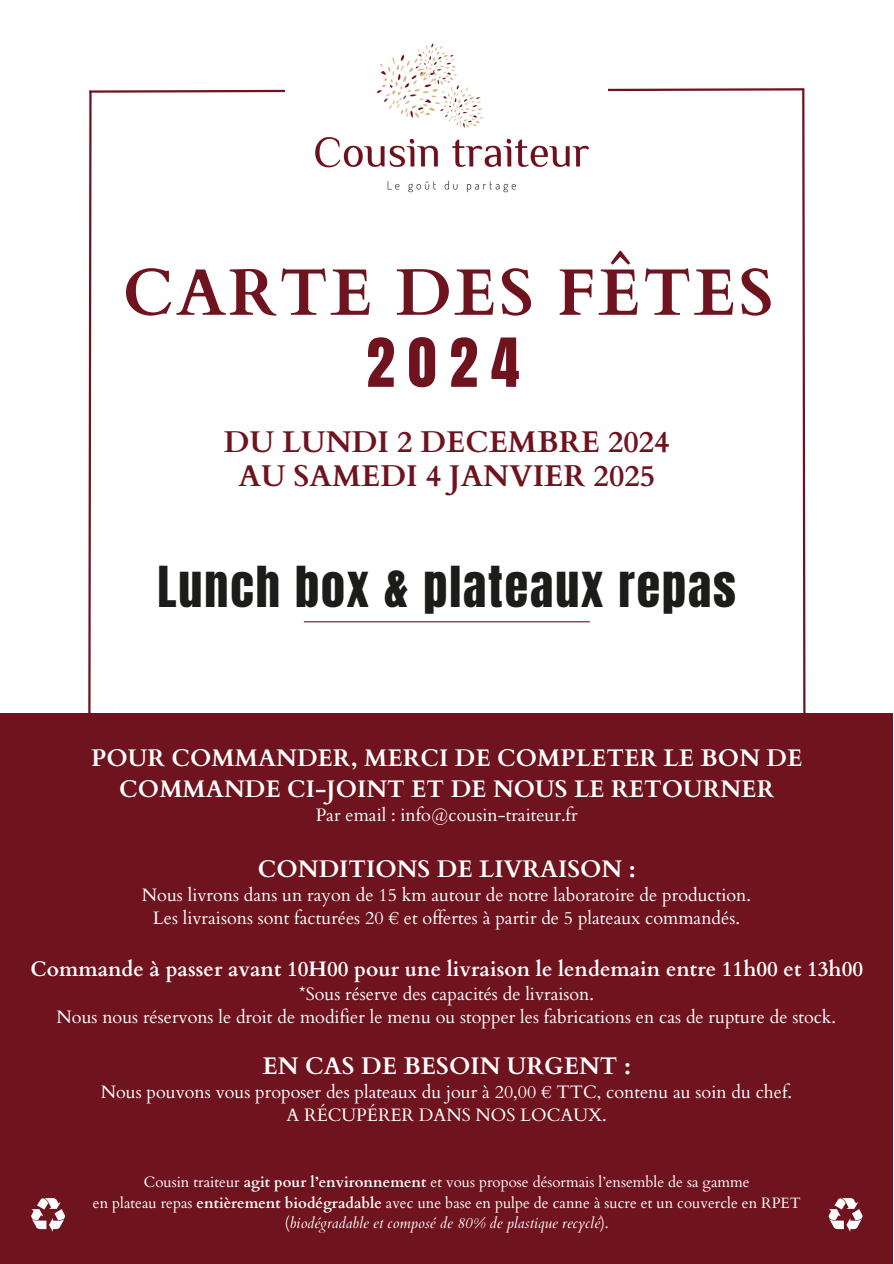
<style>
.page{position:relative;width:894px;height:1264px;background:#fff}
.page>*{position:absolute;margin:0;border:0;box-sizing:border-box;transform-origin:0 0}
.t1{font:700 65.7px "Cardo";letter-spacing:.04em;color:#6f131f}
.t2{font:57.3px "Anton";color:#6f131f}
.t3{font:48px "Anton";letter-spacing:.04em;color:#1c1c1b}
.t4{font:700 30px/33.8px "Cardo";color:#6f131f;text-align:center}
.t5{font:700 24px/30.3px "Cardo";color:#fff;text-align:center}
.t6{font:700 21px "Cardo";color:#fff}
.t7{font:18px/22.5px "Cardo";color:#fff;text-align:center}
.t8{font:15px "Cardo";color:#fff}
.t9{font:italic 15px "Cardo";color:#fff}
.s1{font-weight:700}
.s2{font-style:normal}
</style>
<div class="page">
<div style="left:0;top:713px;width:892px;height:550px;background:#6f131f"></div>
<svg style="left:88px;top:88px;width:718px;height:625px"></svg>
<img style="left:286px;top:43px;width:321px;height:172px">
<hr style="left:304px;top:621px;width:285px;height:1px;background:#6f131f">
<svg style="left:31px;top:1198px;width:34px;height:33px"></svg>
<svg style="left:828px;top:1198px;width:34px;height:33px"></svg>
<h3 class="t1" style="left:123px;top:250px;width:652px">CARTE DES FÊTES</h3>
<h3 class="t2" style="left:366px;top:321px;width:154px">2024</h3>
<h2 class="t4" style="left:224px;top:426px;width:447px">DU LUNDI 2 DECEMBRE 2024<br>AU SAMEDI 4 JANVIER 2025</h2>
<h1 class="t3" style="left:157px;top:552px;width:579px">Lunch box &amp; plateaux repas</h1>
<h3 class="t5" style="left:91px;top:743px;width:712px">POUR COMMANDER, MERCI DE COMPLETER LE BON DE<br>COMMANDE CI-JOINT ET DE NOUS LE RETOURNER</h3>
<p class="t7" style="left:315px;top:804px;width:263px">Par email : info@cousin-traiteur.fr</p>
<h3 class="t5" style="left:258px;top:853px;width:379px">CONDITIONS DE LIVRAISON :</h3>
<p class="t7" style="left:142px;top:884px;width:610px">Nous livrons dans un rayon de 15 km autour de notre laboratoire de production.<br>Les livraisons sont facturées 20 € et offertes à partir de 5 plateaux commandés.</p>
<p class="t6" style="left:30px;top:954px;width:834px">Commande à passer avant 10H00 pour une livraison le lendemain entre 11h00 et 13h00</p>
<p class="t7" style="left:57px;top:983px;width:780px">*Sous réserve des capacités de livraison.<br>Nous nous réservons le droit de modifier le menu ou stopper les fabrications en cas de rupture de stock.</p>
<h3 class="t5" style="left:262px;top:1050px;width:370px">EN CAS DE BESOIN URGENT :</h3>
<p class="t7" style="left:101px;top:1081px;width:692px">Nous pouvons vous proposer des plateaux du jour à 20,00 € TTC, contenu au soin du chef.<br>A RÉCUPÉRER DANS NOS LOCAUX.</p>
<p class="t8" style="left:144px;top:1172px;width:607px">Cousin traiteur <span class="s1">agit pour l’environnement</span> et vous propose désormais l’ensemble de sa gamme</p>
<p class="t8" style="left:93px;top:1192px;width:709px">en plateau repas <span class="s1">entièrement biodégradable</span> avec une base en pulpe de canne à sucre et un couvercle en RPET</p>
<p class="t9" style="left:285px;top:1212px;width:325px"><span class="s2">(</span>biodégradable et composé de 80% de plastique recyclé<span class="s2">).</span></p>
</div>
